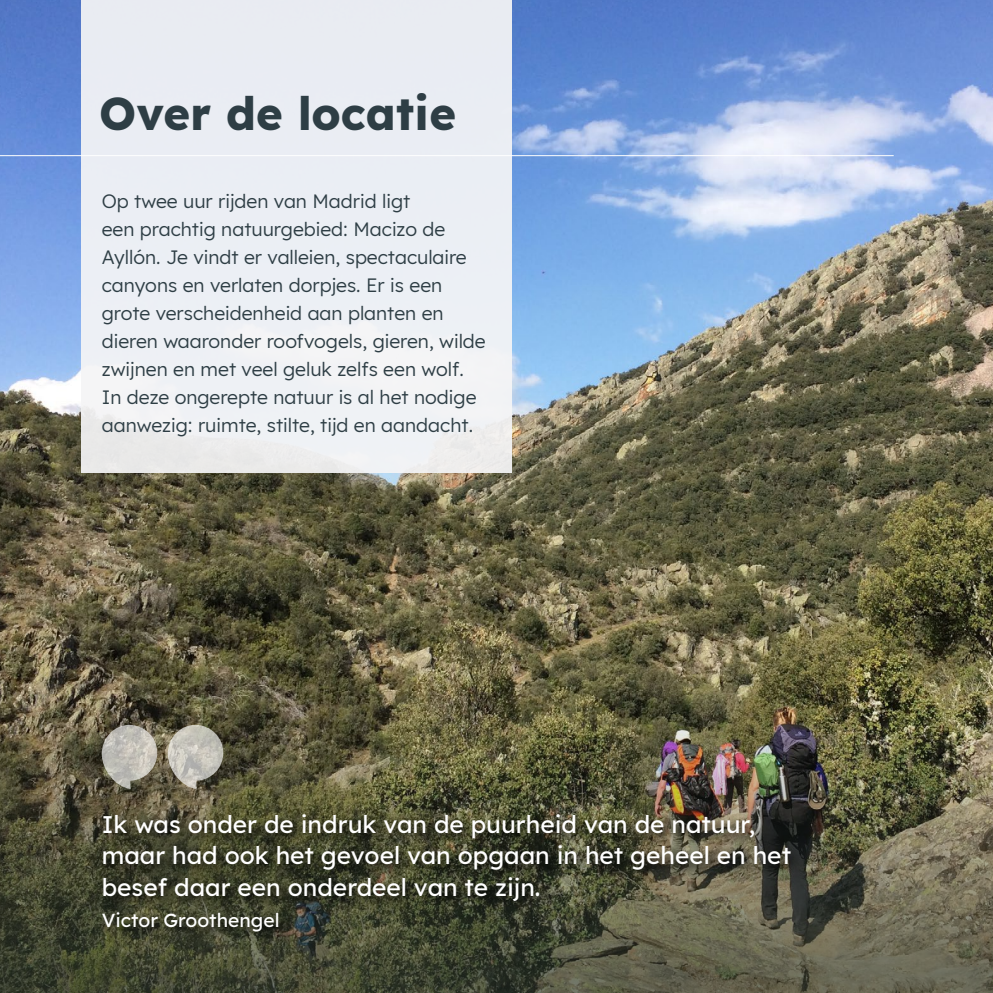
<style>
.page{position:relative;width:993px;height:993px;background:#fff}
.page>*{position:absolute;margin:0;border:0;box-sizing:border-box;transform-origin:0 0}
.t1{font:700 45.5px "Lexend";color:#2e3e45}
.t2{font:500 24.5px/31.5px "Lexend";color:#fff}
.t3{font:19.25px/28px "Lexend";color:#2e3e45}
.t4{font:500 19.25px "Lexend";color:#fff}
</style>
<div class="page">
<img style="left:0;top:0;width:992px;height:668px">
<img style="left:0;top:668px;width:992px;height:324px">
<div style="left:81px;top:0;width:430px;height:473px;background:#ebeef4"></div>
<hr style="left:0;top:155px;width:893px;height:1px;background:#fff">
<svg style="left:98px;top:809px;width:707px;height:137px;background:#454532"></svg>
<svg style="left:102px;top:724px;width:55px;height:64px;background:#a6a297"></svg>
<svg style="left:168px;top:724px;width:55px;height:64px;background:#a5a296"></svg>
<h1 class="t1" style="left:99px;top:77px;width:358px">Over de locatie</h1>
<p class="t3" style="left:102px;top:186px;width:385px">Op twee uur rijden van Madrid ligt<br>een prachtig natuurgebied: Macizo de Ayllón. Je vindt er valleien, spectaculaire canyons en verlaten dorpjes. Er is een grote verscheidenheid aan planten en dieren waaronder roofvogels, gieren, wilde zwijnen en met veel geluk zelfs een wolf.<br>In deze ongerepte natuur is al het nodige aanwezig: ruimte, stilte, tijd en aandacht.</p>
<p class="t2" style="left:102px;top:806px;width:690px">Ik was onder de indruk van de puurheid van de natuur, maar had ook het gevoel van opgaan in het geheel en het besef daar een onderdeel van te zijn.</p>
<p class="t4" style="left:102px;top:906px;width:179px">Victor Groothengel</p>
</div>
